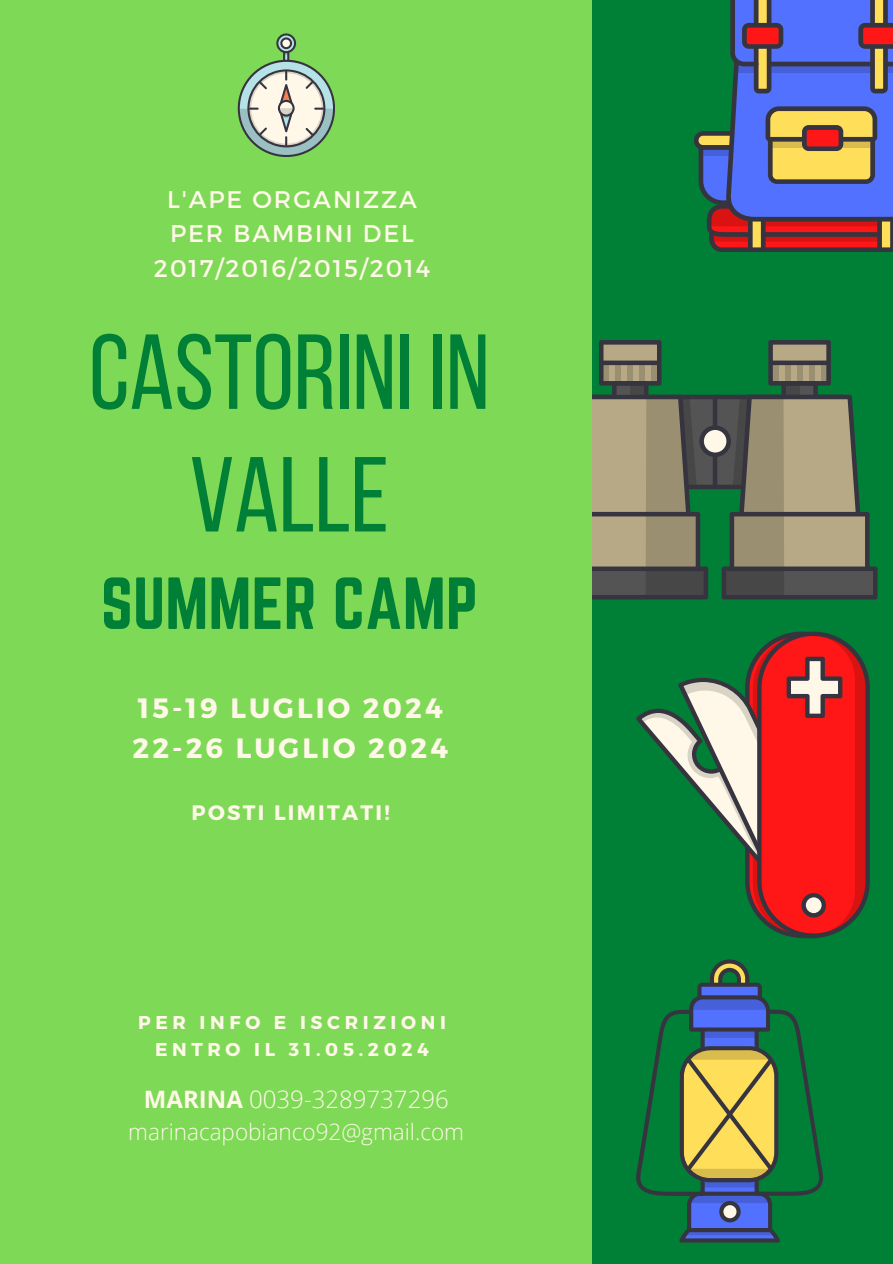
<style>
.page{position:relative;width:893px;height:1264px;background:#fff}
.page>*{position:absolute;margin:0;border:0;box-sizing:border-box;transform-origin:0 0}
.t1{font:106.35px/122.6px "Bebas Neue";color:#008037;text-align:center}
.t2{font:64.35px "Norwester";color:#008037}
.t3{font:700 27.9px/40px "Montserrat";letter-spacing:.11em;color:#fff8e9}
.t4{font:24.15px/34.7px "Montserrat";letter-spacing:.08em;color:#fff8e9;text-align:center}
.t5{font:300 24px "Open Sans";color:#fff8e9}
.t6{font:300 22.5px "Open Sans";color:#fff8e9}
.t7{font:700 20.85px "Montserrat";letter-spacing:.11em;color:#fff8e9}
.t8{font:700 18.6px/26.2px "Montserrat";letter-spacing:.25em;color:#fff8e9;text-align:center}
.s1{font-weight:700}
</style>
<div class="page">
<div style="left:0;top:0;width:892px;height:1263px;background:#008037"></div>
<svg style="left:636px;top:959px;width:186px;height:283px"></svg>
<svg style="left:592px;top:340px;width:285px;height:259px"></svg>
<div style="left:0;top:0;width:592px;height:1263px;background:#7ed957"></div>
<svg style="left:694px;top:0;width:198px;height:252px;background:#696d8f"></svg>
<svg style="left:636px;top:631px;width:233px;height:307px"></svg>
<svg style="left:238px;top:33px;width:97px;height:123px"></svg>
<p class="t4" style="left:167px;top:180px;width:251px">L'APE ORGANIZZA</p>
<p class="t4" style="left:154px;top:215px;width:278px">PER BAMBINI DEL<br>2017/2016/2015/2014</p>
<p class="t1" style="left:89px;top:321px;width:402px">CASTORINI IN<br>VALLE</p>
<p class="t2" style="left:101px;top:564px;width:379px">SUMMER CAMP</p>
<h1 class="t3" style="left:132px;top:686px;width:317px">15-19 LUGLIO 2024<br>22-26 LUGLIO 2024</h1>
<h2 class="t7" style="left:192px;top:799px;width:199px">POSTI LIMITATI!</h2>
<h3 class="t8" style="left:138px;top:1008px;width:309px">PER INFO E ISCRIZIONI<br>ENTRO IL 31.05.2024</h3>
<h5 class="t5" style="left:144px;top:1082px;width:306px"><span class="s1">MARINA</span> 0039-3289737296</h5>
<h5 class="t6" style="left:128px;top:1115px;width:337px">marinacapobianco92@gmail.com</h5>
</div>
